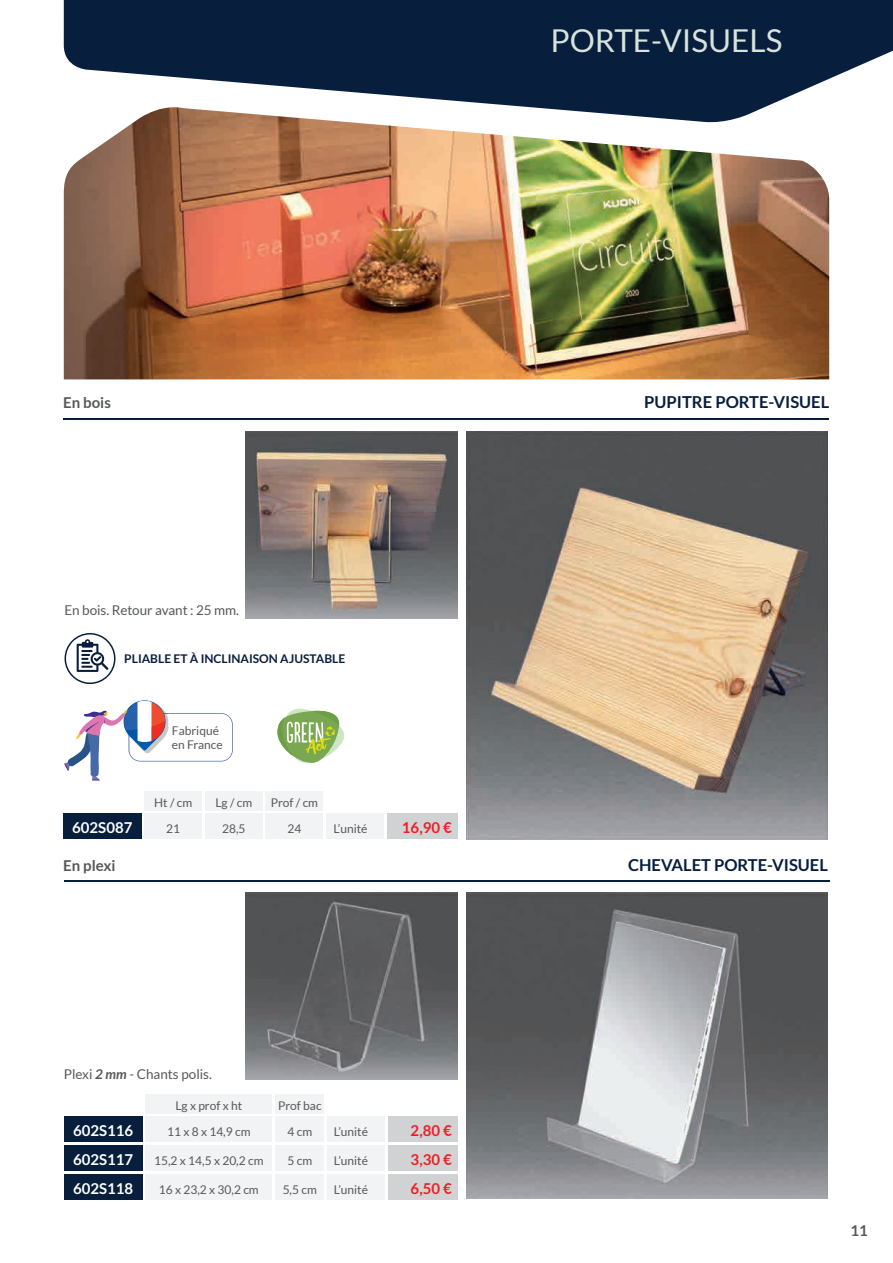
<style>
.page{position:relative;width:893px;height:1263px;background:#fff}
.page>*{position:absolute;margin:0;border:0;box-sizing:border-box;transform-origin:0 0}
.t1{font:31.5px "Lato";color:#d7e3db}
.t2{font:700 16.5px "Lato";color:#071e3d}
.t3{font:700 15px/28.7px "Lato";color:#fff}
.t4{font:700 15px "Lato";color:#ee1d23}
.t5{font:700 15px "Lato";color:#57585a}
.t6{font:13.5px "Lato";letter-spacing:-.005em;color:#57585a}
.t7{font:12px/13.5px "Lato";color:#57585a}
.t8{font:700 12px "Lato";color:#071e3d}
.s1{font-weight:700;font-style:italic}
</style>
<div class="page">
<svg style="left:64px;top:0;width:829px;height:107px;background:#2a3e59"></svg>
<hr style="left:63px;top:418px;width:766px;height:2px;background:#071e3d">
<img style="left:64px;top:107px;width:765px;height:272px">
<hr style="left:64px;top:880px;width:765px;height:2px;background:#071e3d">
<img style="left:466px;top:893px;width:362px;height:306px">
<img style="left:466px;top:431px;width:362px;height:408px">
<div style="left:146px;top:1145px;width:126px;height:26px;background:#f2f3f4"></div>
<div style="left:327px;top:1145px;width:58px;height:26px;background:#f2f3f4"></div>
<div style="left:388px;top:1145px;width:70px;height:26px;background:#d1d2d4"></div>
<div style="left:275px;top:1145px;width:49px;height:26px;background:#f2f3f4"></div>
<div style="left:146px;top:1094px;width:126px;height:19px;background:#f2f3f4"></div>
<div style="left:275px;top:1094px;width:49px;height:19px;background:#f2f3f4"></div>
<div style="left:146px;top:1174px;width:126px;height:25px;background:#f2f3f4"></div>
<div style="left:327px;top:1174px;width:58px;height:25px;background:#f2f3f4"></div>
<div style="left:388px;top:1174px;width:70px;height:25px;background:#d1d2d4"></div>
<div style="left:275px;top:1174px;width:49px;height:25px;background:#f2f3f4"></div>
<div style="left:64px;top:1145px;width:78px;height:26px;background:#071e3d"></div>
<div style="left:64px;top:1174px;width:78px;height:25px;background:#071e3d"></div>
<div style="left:146px;top:1116px;width:126px;height:26px;background:#f2f3f4"></div>
<div style="left:327px;top:1116px;width:58px;height:26px;background:#f2f3f4"></div>
<div style="left:388px;top:1116px;width:70px;height:26px;background:#d1d2d4"></div>
<div style="left:275px;top:1116px;width:49px;height:26px;background:#f2f3f4"></div>
<div style="left:64px;top:1116px;width:78px;height:26px;background:#071e3d"></div>
<img style="left:245px;top:893px;width:213px;height:187px">
<div style="left:387px;top:813px;width:71px;height:26px;background:#d1d2d4"></div>
<div style="left:63px;top:813px;width:78px;height:26px;background:#071e3d"></div>
<div style="left:145px;top:813px;width:57px;height:26px;background:#f2f3f4"></div>
<div style="left:326px;top:813px;width:58px;height:26px;background:#f2f3f4"></div>
<div style="left:205px;top:813px;width:58px;height:26px;background:#f2f3f4"></div>
<div style="left:266px;top:813px;width:57px;height:26px;background:#f2f3f4"></div>
<div style="left:145px;top:791px;width:57px;height:19px;background:#f2f3f4"></div>
<div style="left:205px;top:791px;width:58px;height:19px;background:#f2f3f4"></div>
<div style="left:266px;top:791px;width:57px;height:19px;background:#f2f3f4"></div>
<img style="left:245px;top:432px;width:213px;height:187px">
<svg style="left:277px;top:708px;width:68px;height:55px"></svg>
<svg style="left:64px;top:700px;width:169px;height:80px"></svg>
<svg style="left:65px;top:633px;width:50px;height:51px"></svg>
<h1 class="t1" style="left:550px;top:23px;width:233px">PORTE-VISUELS</h1>
<p class="t5" style="left:63px;top:394px;width:49px">En bois</p>
<h2 class="t2" style="left:644px;top:393px;width:186px">PUPITRE PORTE-VISUEL</h2>
<p class="t6" style="left:65px;top:602px;width:176px">En bois. Retour avant : 25 mm.</p>
<p class="t8" style="left:124px;top:652px;width:222px">PLIABLE ET À INCLINAISON AJUSTABLE</p>
<p class="t7" style="left:172px;top:724px;width:52px">Fabriqué en France</p>
<p class="t7" style="left:154px;top:795px;width:40px">Ht / cm</p>
<p class="t7" style="left:215px;top:795px;width:38px">Lg / cm</p>
<p class="t7" style="left:271px;top:795px;width:49px">Prof / cm</p>
<p class="t3" style="left:72px;top:813px;width:62px">602S087</p>
<p class="t7" style="left:166px;top:822px;width:15px">21</p>
<p class="t7" style="left:222px;top:822px;width:25px">28,5</p>
<p class="t7" style="left:287px;top:822px;width:15px">24</p>
<p class="t7" style="left:333px;top:822px;width:36px">L’unité</p>
<p class="t4" style="left:402px;top:819px;width:51px">16,90 €</p>
<p class="t5" style="left:63px;top:857px;width:54px">En plexi</p>
<h2 class="t2" style="left:628px;top:855px;width:201px">CHEVALET PORTE-VISUEL</h2>
<p class="t6" style="left:64px;top:1067px;width:150px">Plexi <span class="s1">2 mm</span> - Chants polis.</p>
<p class="t7" style="left:175px;top:1098px;width:68px">Lg x prof x ht</p>
<p class="t7" style="left:278px;top:1098px;width:45px">Prof bac</p>
<p class="t3" style="left:73px;top:1116px;width:62px">602S116</p>
<p class="t7" style="left:167px;top:1125px;width:85px">11 x 8 x 14,9 cm</p>
<p class="t7" style="left:287px;top:1125px;width:26px">4 cm</p>
<p class="t7" style="left:334px;top:1125px;width:36px">L’unité</p>
<p class="t4" style="left:411px;top:1122px;width:43px">2,80 €</p>
<p class="t3" style="left:73px;top:1145px;width:62px">602S117<br>602S118</p>
<p class="t7" style="left:154px;top:1154px;width:111px">15,2 x 14,5 x 20,2 cm</p>
<p class="t7" style="left:287px;top:1154px;width:26px">5 cm</p>
<p class="t7" style="left:334px;top:1154px;width:36px">L’unité</p>
<p class="t4" style="left:411px;top:1151px;width:43px">3,30 €</p>
<p class="t7" style="left:159px;top:1182px;width:101px">16 x 23,2 x 30,2 cm</p>
<p class="t7" style="left:283px;top:1182px;width:36px">5,5 cm</p>
<p class="t7" style="left:334px;top:1182px;width:36px">L’unité</p>
<p class="t4" style="left:411px;top:1180px;width:43px">6,50 €</p>
<p class="t5" style="left:850px;top:1222px;width:19px">11</p>
</div>
